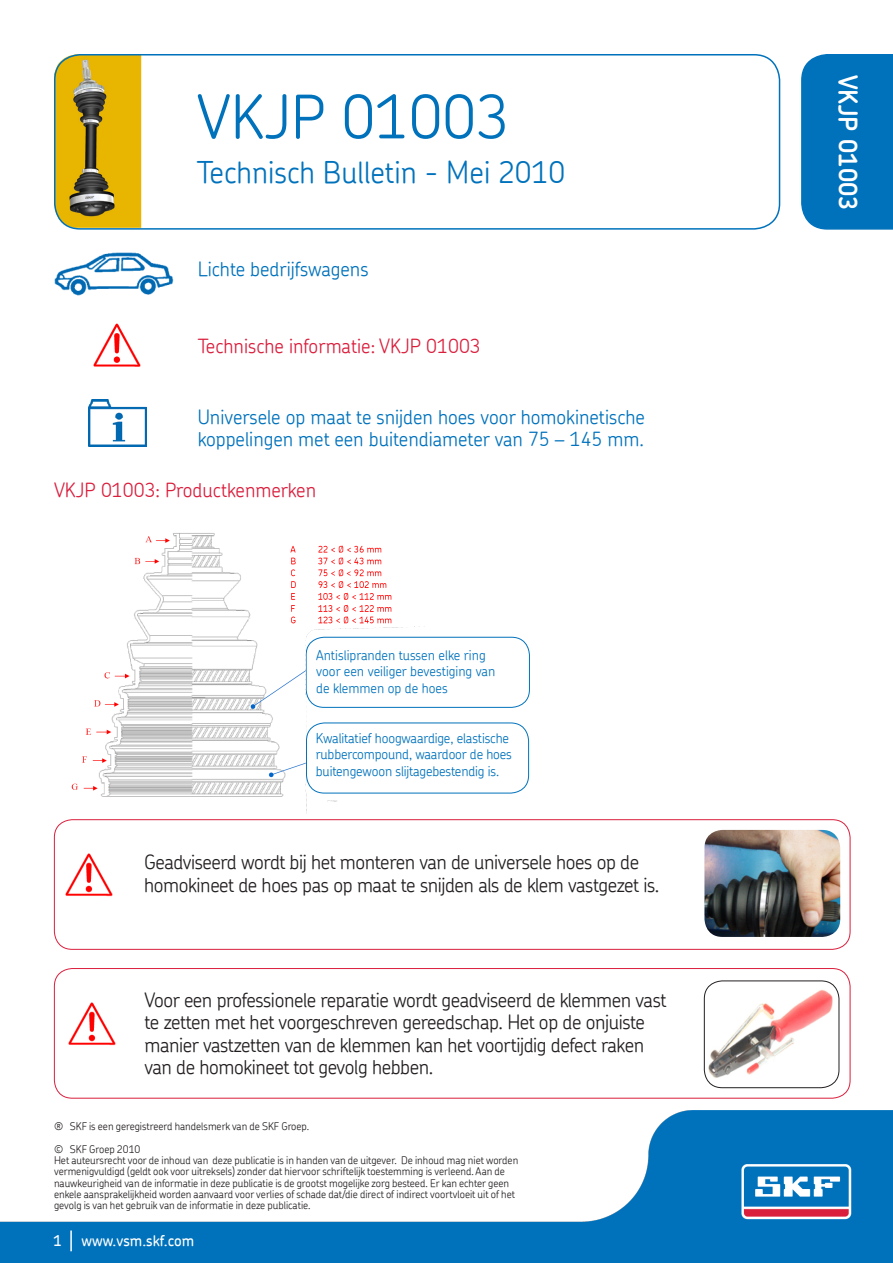
<style>
.page{position:relative;width:893px;height:1263px;background:#fff}
.page>*{position:absolute;margin:0;border:0;box-sizing:border-box;transform-origin:0 0}
.t1{font:300 60px "SKF Chevin";color:#0072bc}
.t2{font:300 30px "SKF Chevin";color:#0072bc}
.t3{font:600 25.5px "SKF Chevin";color:#fff}
.t4{font:300 19.5px/22.5px "SKF Chevin";letter-spacing:-.02em;color:#231f20}
.t5{font:300 19.5px/22.5px "SKF Chevin";color:#0072bc}
.t6{font:300 19.5px "SKF Chevin";color:#da1f3d}
.t7{font:500 15px "SKF Chevin";color:#fff}
.t8{font:300 13.5px/16.5px "SKF Chevin";letter-spacing:-.01em;color:#0072bc}
._91_99_-_Disclaimer{font:300 10.5px/11.2px "SKF Chevin";color:#231f20}
</style>
<div class="page">
<div style="left:54px;top:968px;width:796px;height:130px;border:1px solid #da1f3d;border-radius:18px"></div>
<img style="left:54px;top:54px;width:87px;height:173px">
<div style="left:54px;top:54px;width:726px;height:176px;border:2px solid #0072bc;border-radius:26px"></div>
<img style="left:54px;top:253px;width:119px;height:43px">
<img style="left:93px;top:323px;width:48px;height:44px">
<img style="left:88px;top:399px;width:59px;height:48px">
<img style="left:0;top:1110px;width:893px;height:153px">
<hr style="left:70px;top:1230px;width:2px;height:21px;background:#fff">
<div style="left:801px;top:54px;width:92px;height:176px;background:#0072bc"></div>
<div style="left:54px;top:819px;width:796px;height:131px;border:1px solid #da1f3d;border-radius:18px"></div>
<img style="left:65px;top:853px;width:48px;height:44px">
<img style="left:704px;top:830px;width:136px;height:107px">
<img style="left:704px;top:981px;width:135px;height:107px">
<div style="left:704px;top:981px;width:135px;height:107px;border:1px solid #231f20;border-radius:18px"></div>
<img style="left:68px;top:1002px;width:48px;height:44px">
<div style="left:306px;top:637px;width:224px;height:70px;border:1px solid #0072bc;border-radius:18px"></div>
<div style="left:306px;top:723px;width:223px;height:70px;border:1px solid #0072bc;border-radius:18px"></div>
<img style="left:71px;top:533px;width:353px;height:280px">
<p class="t1" style="left:197px;top:78px;width:314px">VKJP 01003</p>
<p class="t2" style="left:197px;top:153px;width:370px">Technisch Bulletin - Mei 2010</p>
<p class="t5" style="left:198px;top:257px;width:172px">Lichte bedrijfswagens</p>
<p class="t6" style="left:198px;top:333px;width:285px">Technische informatie: VKJP 01003</p>
<p class="t5" style="left:198px;top:405px;width:449px">Universele op maat te snijden hoes voor homokinetische koppelingen met een buitendiameter van 75 – 145 mm.</p>
<p class="t6" style="left:54px;top:478px;width:264px">VKJP 01003: Productkenmerken</p>
<p class="t8" style="left:316px;top:646px;width:181px">Antislipranden tussen elke ring voor een veiliger bevestiging van de klemmen op de hoes</p>
<p class="t8" style="left:316px;top:729px;width:198px">Kwalitatief hoogwaardige, elastische rubbercompound, waardoor de hoes buitengewoon slijtagebestendig is.</p>
<p class="t4" style="left:144px;top:850px;width:517px;line-height:23.4px">Geadviseerd wordt bij het monteren van de universele hoes op de homokineet de hoes pas op maat te snijden als de klem vastgezet is.</p>
<p class="t4" style="left:145px;top:988px;width:523px">Voor een professionele reparatie wordt geadviseerd de klemmen vast te zetten met het voorgeschreven gereedschap. Het op de onjuiste manier vastzetten van de klemmen kan het voortijdig defect raken van de homokineet tot gevolg hebben.</p>
<p class="_91_99_-_Disclaimer" style="left:54px;top:1120px;width:257px">® SKF is een geregistreerd handelsmerk van de SKF Groep.</p>
<p class="_91_99_-_Disclaimer" style="left:54px;top:1143px;width:88px">© SKF Groep 2010</p>
<p class="_91_99_-_Disclaimer" style="left:54px;top:1154px;width:466px">Het auteursrecht voor de inhoud van deze publicatie is in handen van de uitgever. De inhoud mag niet worden vermenigvuldigd (geldt ook voor uitreksels) zonder dat hiervoor schriftelijk toestemming is verleend. Aan de nauwkeurigheid van de informatie in deze publicatie is de grootst mogelijke zorg besteed. Er kan echter geen enkele aansprakelijkheid worden aanvaard voor verlies of schade dat/die direct of indirect voortvloeit uit of het gevolg is van het gebruik van de informatie in deze publicatie.</p>
<p class="t7" style="left:53px;top:1230px;width:142px">1 www.vsm.skf.com</p>
<p class="t3" style="left:865px;top:75px;width:137px;rotate:90deg">VKJP 01003</p>
</div>
